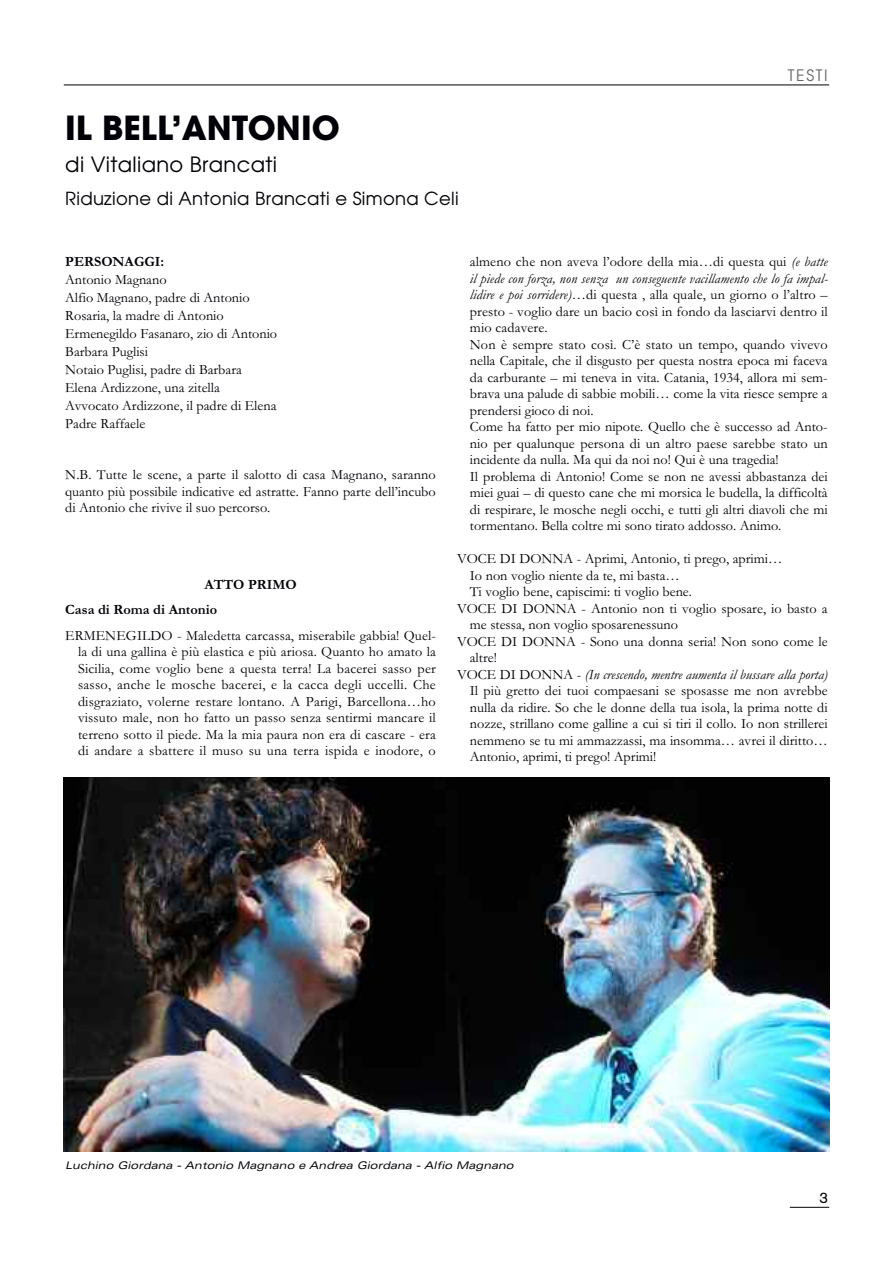
<style>
.page{position:relative;width:893px;height:1263px;background:#fff}
.page>*{position:absolute;margin:0;border:0;box-sizing:border-box;transform-origin:0 0}
.t1{font:700 33px "Avant Garde";color:#000006}
.t2{font:21px "Avant Garde";letter-spacing:.015em;color:#000006}
.t3{font:18px "Avant Garde";letter-spacing:.015em;color:#000006}
.t4{font:15.75px "Avant Garde";letter-spacing:.105em;color:#66666a}
.t5{font:15px "Akzidenz Grotesk";color:#000006}
.t6{font:14.25px/16.5px "Garamond";color:#000006}
.t7{font:italic 14.25px "Garamond";color:#000006}
.t8{font:700 14.25px/25.5px "Garamond";color:#000006}
.t9{font:italic expanded 10.5px "Univers";color:#000006}
.s1{font-style:italic}
.s2{font-style:normal}
</style>
<div class="page">
<hr style="left:64px;top:85px;width:765px;height:1px;background:#000006">
<hr style="left:790px;top:1207px;width:39px;height:1px;background:#000006">
<img style="left:64px;top:777px;width:765px;height:374px">
<h1 class="t1" style="left:65px;top:115px;width:276px">IL BELL’ANTONIO</h1>
<h2 class="t2" style="left:65px;top:153px;width:213px">di Vitaliano Brancati</h2>
<p class="t3" style="left:65px;top:188px;width:395px">Riduzione di Antonia Brancati e Simona Celi</p>
<p class="t4" style="left:788px;top:66px;width:41px">TESTI</p>
<p class="t8" style="left:65px;top:248px;width:100px">PERSONAGGI:</p>
<p class="t6" style="left:65px;top:270px;width:213px;line-height:18px">Antonio Magnano<br>Alfio Magnano, padre di Antonio<br>Rosaria, la madre di Antonio<br>Ermenegildo Fasanaro, zio di Antonio<br>Barbara Puglisi<br>Notaio Puglisi, padre di Barbara<br>Elena Ardizzone, una zitella<br>Avvocato Ardizzone, il padre di Elena<br>Padre Raffaele</p>
<p class="t6" style="left:65px;top:466px;width:372px;text-align:justify">N.B. Tutte le scene, a parte il salotto di casa Magnano, saranno quanto più possibile indicative ed astratte. Fanno parte dell’incubo di Antonio che rivive il suo percorso.</p>
<p class="t8" style="left:65px;top:571px;width:233px;text-indent:139px">ATTO PRIMO<br>Casa di Roma di Antonio</p>
<p class="t6" style="left:78px;top:626px;width:359px;text-align:justify;text-indent:-13px">ERMENEGILDO - Maledetta carcassa, miserabile gabbia! Quel&shy;la di una gallina è più elastica e più ariosa. Quanto ho amato la Sicilia, come voglio bene a questa terra! La bacerei sasso per sasso, anche le mosche bacerei, e la cacca degli uccelli. Che disgraziato, volerne restare lontano. A Parigi, Barcellona…ho vissuto male, non ho fatto un passo senza sentirmi mancare il terreno sotto il piede. Ma la mia paura non era di cascare - era di andare a sbattere il muso su una terra ispida e inodore, o</p>
<p class="t6" style="left:470px;top:253px;width:360px">almeno che non aveva l’odore della mia…di questa qui <span class="s1">(e batte il piede con forza, non senza un conseguente vacillamento che lo fa impal&shy;lidire e poi sorridere)</span>…di questa , alla quale, un giorno o l’altro – presto - voglio dare un bacio così in fondo da lasciarvi dentro il mio cadavere.<br>Non è sempre stato così. C’è stato un tempo, quando vivevo nella Capitale, che il disgusto per questa nostra epoca mi faceva da carburante – mi teneva in vita. Catania, 1934, allora mi sem&shy;brava una palude di sabbie mobili… come la vita riesce sempre a prendersi gioco di noi.<br>Come ha fatto per mio nipote. Quello che è successo ad Anto&shy;nio per qualunque persona di un altro paese sarebbe stato un incidente da nulla. Ma qui da noi no! Qui è una tragedia!<br>Il problema di Antonio! Come se non ne avessi abbastanza dei miei guai – di questo cane che mi morsica le budella, la difficoltà di respirare, le mosche negli occhi, e tutti gli altri diavoli che mi tormentano. Bella coltre mi sono tirato addosso. Animo.</p>
<p class="t6" style="left:457px;top:550px;width:327px">VOCE DI DONNA - Aprimi, Antonio, ti prego, aprimi…</p>
<p class="t6" style="left:470px;top:566px;width:211px">Io non voglio niente da te, mi basta…</p>
<p class="t6" style="left:470px;top:583px;width:224px">Ti voglio bene, capiscimi: ti voglio bene.</p>
<p class="t6" style="left:457px;top:599px;width:372px">VOCE DI DONNA - Antonio non ti voglio sposare, io basto a</p>
<p class="t6" style="left:470px;top:616px;width:210px">me stessa, non voglio sposarenessuno</p>
<p class="t6" style="left:457px;top:632px;width:372px">VOCE DI DONNA - Sono una donna seria! Non sono come le</p>
<p class="t6" style="left:470px;top:649px;width:29px">altre!</p>
<p class="t7" style="left:457px;top:665px;width:372px"><span class="s2">VOCE DI DONNA -</span> (In crescendo, mentre aumenta il bussare alla porta)</p>
<p class="t6" style="left:470px;top:682px;width:359px">Il più gretto dei tuoi compaesani se sposasse me non avrebbe</p>
<p class="t6" style="left:470px;top:698px;width:359px">nulla da ridire. So che le donne della tua isola, la prima notte di</p>
<p class="t6" style="left:470px;top:715px;width:359px">nozze, strillano come galline a cui si tiri il collo. Io non strillerei</p>
<p class="t6" style="left:470px;top:731px;width:359px">nemmeno se tu mi ammazzassi, ma insomma… avrei il diritto…</p>
<p class="t6" style="left:470px;top:748px;width:188px">Antonio, aprimi, ti prego! Aprimi!</p>
<p class="t9" style="left:65px;top:1162px;width:450px">Luchino Giordana - Antonio Magnano e Andrea Giordana - Alfio Magnano</p>
<p class="t5" style="left:819px;top:1192px;width:10px">3</p>
</div>
